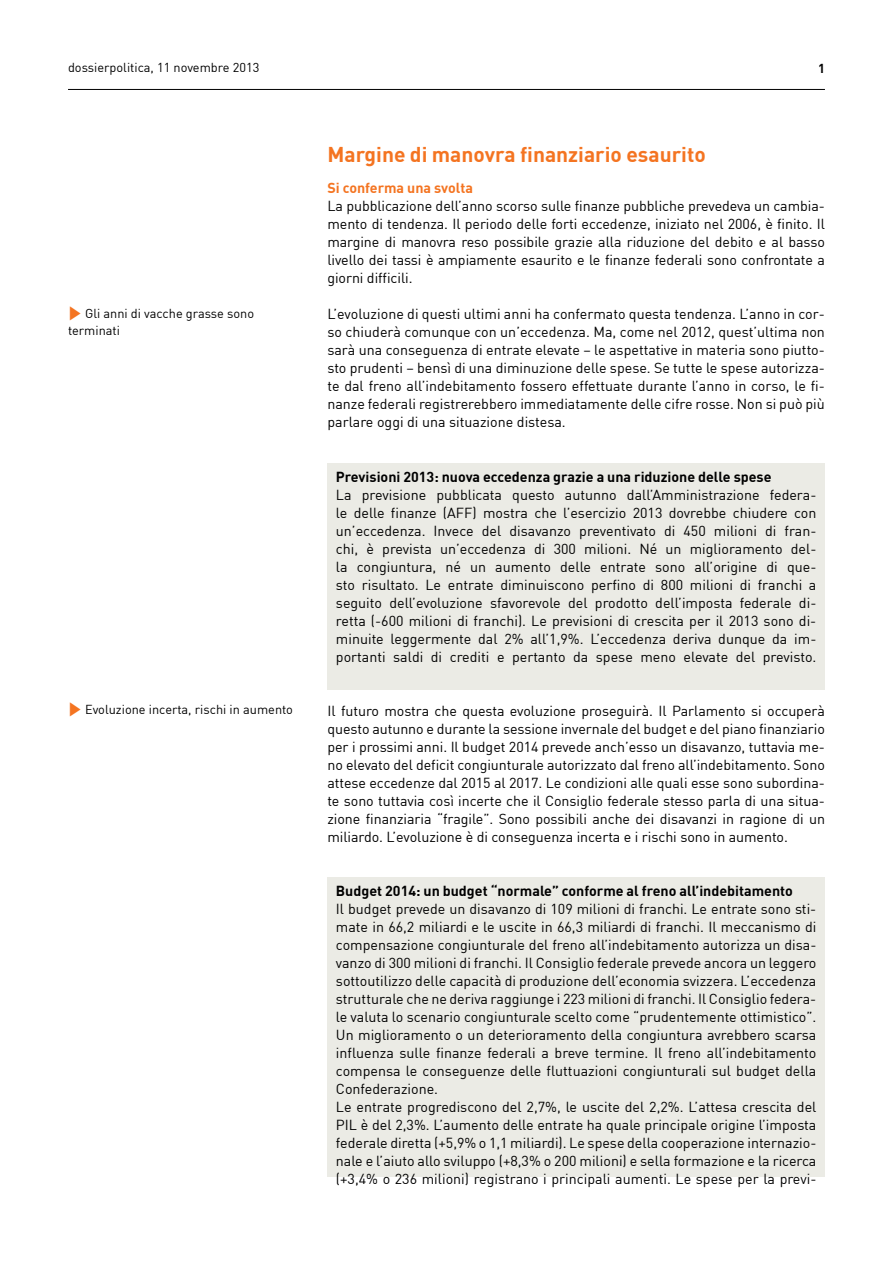
<style>
.page{position:relative;width:893px;height:1263px;background:#fff}
.page>*{position:absolute;margin:0;border:0;box-sizing:border-box;transform-origin:0 0}
.t1{font:700 21px "DIN";color:#f47421}
.t2{font:14.25px/18px "DIN";color:#000;text-align:justify}
.t3{font:700 14.25px "DIN";color:#000}
.t4{font:700 14.25px "DIN";color:#f47421}
.t5{font:12.75px/16.5px "DIN";color:#000}
.t6{font:700 12.75px "DIN";color:#000}
.s1{color:#f47421}
</style>
<div class="page">
<hr style="left:68px;top:89px;width:757px;height:1px;background:#000">
<div style="left:327px;top:463px;width:498px;height:227px;background:#ebebe5"></div>
<div style="left:327px;top:877px;width:498px;height:300px;background:#ebebe5"></div>
<p class="t5" style="left:68px;top:59px;width:193px">dossierpolitica, 11 novembre 2013</p>
<p class="t6" style="left:818px;top:60px;width:8px">1</p>
<p class="t5" style="left:68px;top:305px;width:188px"><span class="s1">✓</span> Gli anni di vacche grasse sono terminati</p>
<p class="t5" style="left:68px;top:701px;width:227px"><span class="s1">✓</span> Evoluzione incerta, rischi in aumento</p>
<h1 class="t1" style="left:327px;top:141px;width:380px">Margine di manovra finanziario esaurito</h1>
<p class="t4" style="left:327px;top:179px;width:147px">Si conferma una svolta</p>
<p class="t2" style="left:327px;top:197px;width:499px">La pubblicazione dell’anno scorso sulle finanze pubbliche prevedeva un cambia&shy;mento di tendenza. Il periodo delle forti eccedenze, iniziato nel 2006, è finito. Il margine di manovra reso possibile grazie alla riduzione del debito e al basso livello dei tassi è ampiamente esaurito e le finanze federali sono confrontate a giorni difficili.</p>
<p class="t2" style="left:327px;top:305px;width:499px">L’evoluzione di questi ultimi anni ha confermato questa tendenza. L’anno in cor&shy;so chiuderà comunque con un’eccedenza. Ma, come nel 2012, quest’ultima non sarà una conseguenza di entrate elevate – le aspettative in materia sono piutto&shy;sto prudenti – bensì di una diminuzione delle spese. Se tutte le spese autorizza&shy;te dal freno all’indebitamento fossero effettuate durante l’anno in corso, le fi&shy;nanze federali registrerebbero immediatamente delle cifre rosse. Non si può più parlare oggi di una situazione distesa.</p>
<p class="t3" style="left:336px;top:467px;width:437px">Previsioni 2013: nuova eccedenza grazie a una riduzione delle spese</p>
<p class="t2" style="left:336px;top:485px;width:482px">La previsione pubblicata questo autunno dall’Amministrazione federa&shy;le delle finanze (AFF) mostra che l’esercizio 2013 dovrebbe chiudere con un’eccedenza. Invece del disavanzo preventivato di 450 milioni di fran&shy;chi, è prevista un’eccedenza di 300 milioni. Né un miglioramento del&shy;la congiuntura, né un aumento delle entrate sono all’origine di que&shy;sto risultato. Le entrate diminuiscono perfino di 800 milioni di franchi a seguito dell’evoluzione sfavorevole del prodotto dell’imposta federale di&shy;retta (-600 milioni di franchi). Le previsioni di crescita per il 2013 sono di&shy;minuite leggermente dal 2% all’1,9%. L’eccedenza deriva dunque da im&shy;portanti saldi di crediti e pertanto da spese meno elevate del previsto.</p>
<p class="t2" style="left:327px;top:701px;width:499px">Il futuro mostra che questa evoluzione proseguirà. Il Parlamento si occuperà questo autunno e durante la sessione invernale del budget e del piano finanziario per i prossimi anni. Il budget 2014 prevede anch’esso un disavanzo, tuttavia me&shy;no elevato del deficit congiunturale autorizzato dal freno all’indebitamento. Sono attese eccedenze dal 2015 al 2017. Le condizioni alle quali esse sono subordina&shy;te sono tuttavia così incerte che il Consiglio federale stesso parla di una situa&shy;zione finanziaria “fragile”. Sono possibili anche dei disavanzi in ragione di un miliardo. L’evoluzione è di conseguenza incerta e i rischi sono in aumento.</p>
<p class="t3" style="left:336px;top:881px;width:458px">Budget 2014: un budget “normale” conforme al freno all’indebitamento</p>
<p class="t2" style="left:336px;top:899px;width:482px;text-align:left">Il budget prevede un disavanzo di 109 milioni di franchi. Le entrate sono sti&shy;mate in 66,2 miliardi e le uscite in 66,3 miliardi di franchi. Il meccanismo di compensazione congiunturale del freno all’indebitamento autorizza un disa&shy;vanzo di 300 milioni di franchi. Il Consiglio federale prevede ancora un leggero sottoutilizzo delle capacità di produzione dell’economia svizzera. L’eccedenza strutturale che ne deriva raggiunge i 223 milioni di franchi. Il Consiglio federa&shy;le valuta lo scenario congiunturale scelto come “prudentemente ottimistico”.<br>Un miglioramento o un deterioramento della congiuntura avrebbero scarsa influenza sulle finanze federali a breve termine. Il freno all’indebitamento compensa le conseguenze delle fluttuazioni congiunturali sul budget della Confederazione.<br>Le entrate progrediscono del 2,7%, le uscite del 2,2%. L’attesa crescita del PIL è del 2,3%. L’aumento delle entrate ha quale principale origine l’imposta federale diretta (+5,9% o 1,1 miliardi). Le spese della cooperazione internazio&shy;nale e l’aiuto allo sviluppo (+8,3% o 200 milioni) e sella formazione e la ricerca (+3,4% o 236 milioni) registrano i principali aumenti. Le spese per la previ-</p>
</div>
